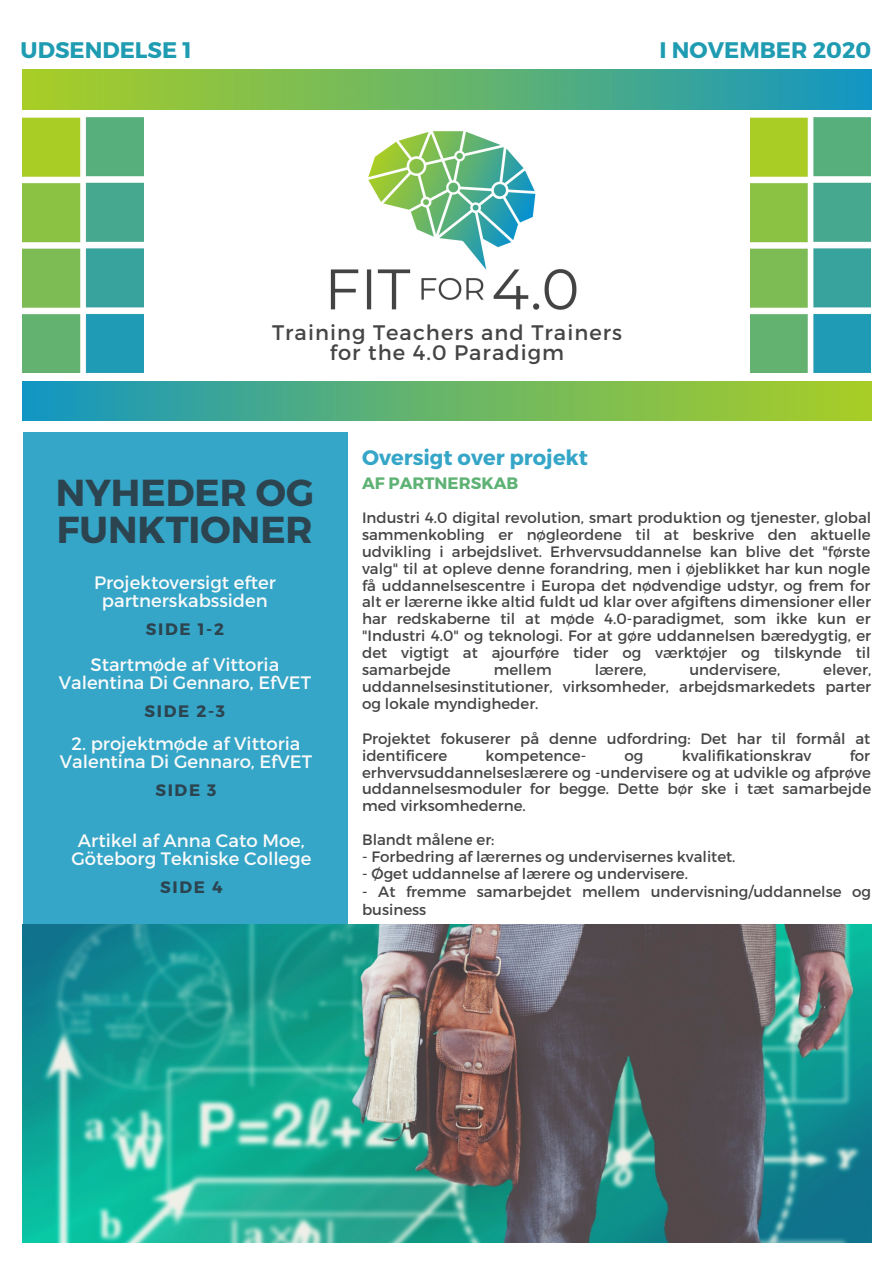
<style>
.page{position:relative;width:894px;height:1264px;background:#fff}
.page>*{position:absolute;margin:0;border:0;box-sizing:border-box;transform-origin:0 0}
.t1{font:700 37.5px/37.2px "Montserrat";color:#2c4450}
.t2{font:700 22.5px "Montserrat";color:#1f9cb2}
.t3{font:21px "Montserrat";letter-spacing:.05em;color:#454545}
.t4{font:700 21px "Montserrat";color:#35a6c8}
.t5{font:18px/18px "Montserrat";color:#fafafa;text-align:center}
.t6{font:700 16.5px "Montserrat";letter-spacing:.1em;color:#2c4450}
.t7{font:700 16.5px "Montserrat";color:#5eb274}
.t8{font:15px/17px "Montserrat";color:#454545;text-align:justify}
</style>
<div class="page">
<img style="left:23px;top:117px;width:120px;height:256px">
<div style="left:23px;top:432px;width:324px;height:787px;background:#35a6c8"></div>
<img style="left:330px;top:131px;width:247px;height:179px">
<img style="left:750px;top:117px;width:120px;height:256px">
<img style="left:23px;top:70px;width:848px;height:39px">
<img style="left:23px;top:381px;width:848px;height:40px">
<img style="left:23px;top:924px;width:848px;height:318px">
<p class="t2" style="left:21px;top:35px;width:172px">UDSENDELSE 1</p>
<p class="t2" style="left:659px;top:35px;width:213px">I NOVEMBER 2020</p>
<p class="t3" style="left:272px;top:318px;width:351px">Training Teachers and Trainers</p>
<p class="t3" style="left:330px;top:339px;width:236px">for the 4.0 Paradigm</p>
<p class="t1" style="left:56px;top:472px;width:259px">NYHEDER OG<br>FUNKTIONER</p>
<p class="t5" style="left:94px;top:573px;width:183px">Projektoversigt efter partnerskabssiden</p>
<p class="t6" style="left:146px;top:618px;width:80px">SIDE 1-2</p>
<p class="t5" style="left:59px;top:654px;width:254px">Startmøde af Vittoria<br>Valentina Di Gennaro, EfVET</p>
<p class="t6" style="left:144px;top:700px;width:82px">SIDE 2-3</p>
<p class="t5" style="left:60px;top:733px;width:254px">2. projektmøde af Vittoria<br>Valentina Di Gennaro, EfVET</p>
<p class="t6" style="left:155px;top:779px;width:63px">SIDE 3</p>
<p class="t5" style="left:71px;top:830px;width:241px">Artikel af Anna Cato Moe,<br>Göteborg Tekniske College</p>
<p class="t6" style="left:160px;top:876px;width:64px">SIDE 4</p>
<p class="t4" style="left:362px;top:444px;width:227px">Oversigt over projekt</p>
<p class="t7" style="left:362px;top:472px;width:157px">AF PARTNERSKAB</p>
<p class="t8" style="left:362px;top:508px;width:510px">Industri 4.0 digital revolution, smart produktion og tjenester, global sammenkobling er nøgleordene til at beskrive den aktuelle udvikling i arbejdslivet. Erhvervsuddannelse kan blive det "første valg" til at opleve denne forandring, men i øjeblikket har kun nogle få uddannelsescentre i Europa det nødvendige udstyr, og frem for alt er lærerne ikke altid fuldt ud klar over afgiftens dimensioner eller har redskaberne til at møde 4.0-paradigmet, som ikke kun er "Industri 4.0" og teknologi. For at gøre uddannelsen bæredygtig, er det vigtigt at ajourføre tider og værktøjer og tilskynde til samarbejde</p>
<p class="t8" style="left:493px;top:660px;width:59px">mellem</p>
<p class="t8" style="left:594px;top:660px;width:53px">lærere,</p>
<p class="t8" style="left:689px;top:660px;width:92px">undervisere,</p>
<p class="t8" style="left:362px;top:660px;width:510px;text-indent:461px">elever, uddannelsesinstitutioner, virksomheder, arbejdsmarkedets parter og lokale myndigheder.</p>
<p class="t8" style="left:362px;top:729px;width:509px">Projektet fokuserer på denne udfordring: Det har til formål at identificere</p>
<p class="t8" style="left:485px;top:746px;width:102px">kompetence-</p>
<p class="t8" style="left:624px;top:746px;width:20px">og</p>
<p class="t8" style="left:681px;top:746px;width:131px">kvalifikationskrav</p>
<p class="t8" style="left:362px;top:746px;width:510px;text-indent:487px">for erhvervsuddannelseslærere og -undervisere og at udvikle og afprøve uddannelsesmoduler for begge. Dette bør ske i tæt samarbejde med virksomhederne.</p>
<p class="t8" style="left:362px;top:830px;width:134px">Blandt målene er:</p>
<p class="t8" style="left:362px;top:847px;width:375px">- Forbedring af lærernes og undervisernes kvalitet.</p>
<p class="t8" style="left:362px;top:864px;width:327px">- Øget uddannelse af lærere og undervisere.</p>
<p class="t8" style="left:362px;top:881px;width:510px;line-height:18px">- At fremme samarbejdet mellem undervisning/uddannelse og business</p>
</div>
